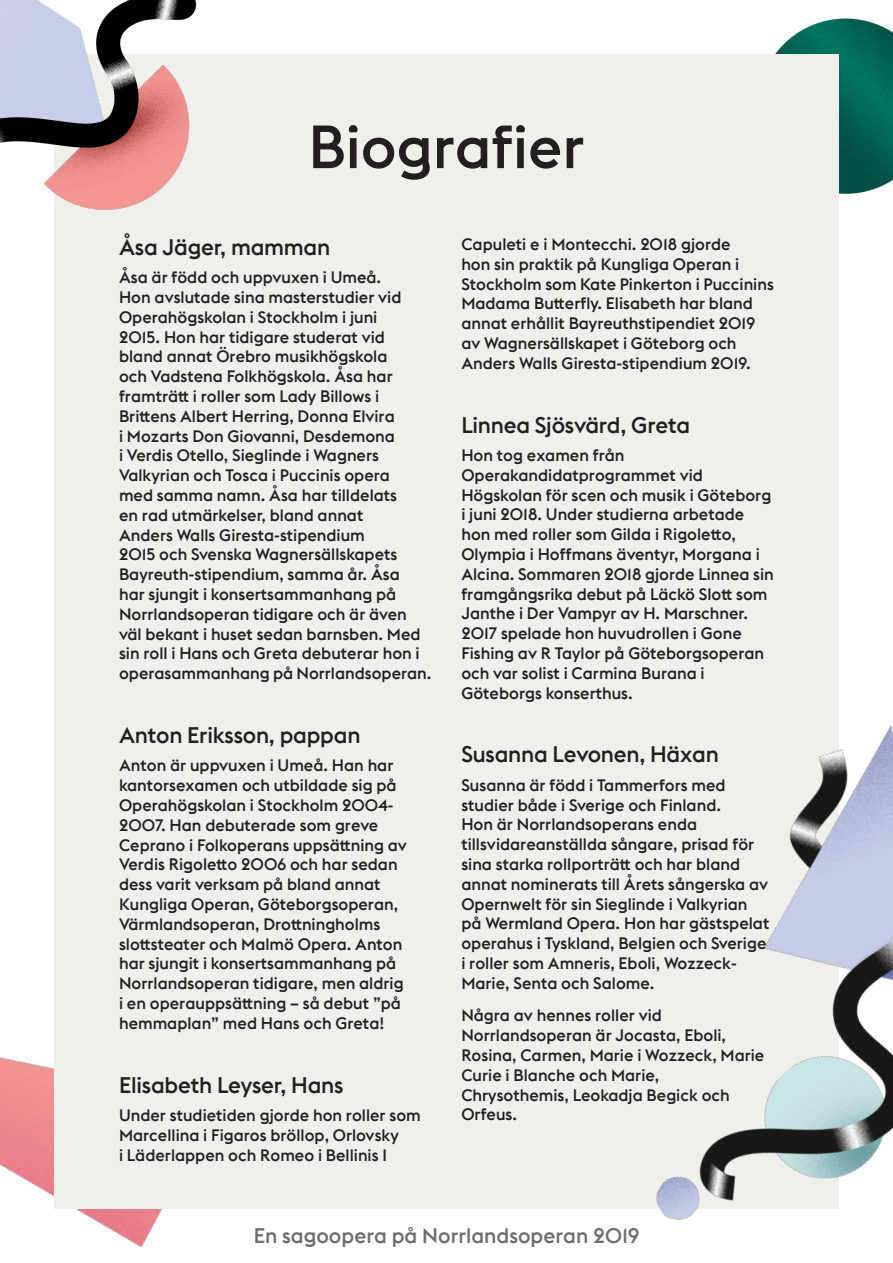
<style>
.page{position:relative;width:893px;height:1263px;background:#fff}
.page>*{position:absolute;margin:0;border:0;box-sizing:border-box;transform-origin:0 0}
.t1{font:500 60px "Euclid Flex";color:#231f20}
.t2{font:500 22.5px "Euclid Flex";letter-spacing:-.01em;color:#231f20}
.t3{font:500 21px "Euclid Flex";color:#6c6d70}
.t4{font:500 16.5px/19.8px "Euclid Flex";color:#231f20}
</style>
<div class="page">
<img style="left:775px;top:18px;width:118px;height:176px">
<img style="left:0;top:1057px;width:162px;height:191px">
<div style="left:54px;top:54px;width:785px;height:1155px;background:#eff0ec"></div>
<img style="left:656px;top:725px;width:237px;height:495px">
<img style="left:0;top:0;width:197px;height:210px">
<h1 class="t1" style="left:308px;top:111px;width:277px">Biografier</h1>
<h2 class="t2" style="left:119px;top:233px;width:213px">Åsa Jäger, mamman</h2>
<p class="t4" style="left:119px;top:267px;width:314px">Åsa är född och uppvuxen i Umeå.<br>Hon avslutade sina masterstudier vid Operahögskolan i Stockholm i juni<br>2015. Hon har tidigare studerat vid bland annat Örebro musikhögskola<br>och Vadstena Folkhögskola. Åsa har framträtt i roller som Lady Billows i Brittens Albert Herring, Donna Elvira<br>i Mozarts Don Giovanni, Desdemona<br>i Verdis Otello, Sieglinde i Wagners Valkyrian och Tosca i Puccinis opera<br>med samma namn. Åsa har tilldelats<br>en rad utmärkelser, bland annat<br>Anders Walls Giresta-stipendium<br>2015 och Svenska Wagnersällskapets Bayreuth-stipendium, samma år. Åsa<br>har sjungit i konsertsammanhang på Norrlandsoperan tidigare och är även väl bekant i huset sedan barnsben. Med sin roll i Hans och Greta debuterar hon i operasammanhang på Norrlandsoperan.</p>
<h2 class="t2" style="left:119px;top:721px;width:243px">Anton Eriksson, pappan</h2>
<p class="t4" style="left:119px;top:755px;width:289px">Anton är uppvuxen i Umeå. Han har kantorsexamen och utbildade sig på Operahögskolan i Stockholm 2004- 2007. Han debuterade som greve Ceprano i Folkoperans uppsättning av Verdis Rigoletto 2006 och har sedan dess varit verksam på bland annat Kungliga Operan, Göteborgsoperan, Värmlandsoperan, Drottningholms slottsteater och Malmö Opera. Anton har sjungit i konsertsammanhang på Norrlandsoperan tidigare, men aldrig i en operauppsättning – så debut ”på hemmaplan” med Hans och Greta!</p>
<h2 class="t2" style="left:119px;top:1071px;width:226px">Elisabeth Leyser, Hans</h2>
<p class="t4" style="left:119px;top:1105px;width:303px">Under studietiden gjorde hon roller som<br>Marcellina i Figaros bröllop, Orlovsky<br>i Läderlappen och Romeo i Bellinis I</p>
<p class="t4" style="left:461px;top:234px;width:314px">Capuleti e i Montecchi. 2018 gjorde<br>hon sin praktik på Kungliga Operan i Stockholm som Kate Pinkerton i Puccinins Madama Butterfly. Elisabeth har bland annat erhållit Bayreuthstipendiet 2019 av Wagnersällskapet i Göteborg och Anders Walls Giresta-stipendium 2019.</p>
<h2 class="t2" style="left:461px;top:411px;width:230px">Linnea Sjösvärd, Greta</h2>
<p class="t4" style="left:461px;top:445px;width:314px">Hon tog examen från Operakandidatprogrammet vid Högskolan för scen och musik i Göteborg i juni 2018. Under studierna arbetade hon med roller som Gilda i Rigoletto, Olympia i Hoffmans äventyr, Morgana i Alcina. Sommaren 2018 gjorde Linnea sin framgångsrika debut på Läckö Slott som Janthe i Der Vampyr av H. Marschner.<br>2017 spelade hon huvudrollen i Gone Fishing av R Taylor på Göteborgsoperan och var solist i Carmina Burana i Göteborgs konserthus.</p>
<h2 class="t2" style="left:461px;top:741px;width:259px">Susanna Levonen, Häxan</h2>
<p class="t4" style="left:461px;top:775px;width:310px">Susanna är född i Tammerfors med studier både i Sverige och Finland.<br>Hon är Norrlandsoperans enda tillsvidareanställda sångare, prisad för sina starka rollporträtt och har bland annat nominerats till Årets sångerska av Opernwelt för sin Sieglinde i Valkyrian på Wermland Opera. Hon har gästspelat operahus i Tyskland, Belgien och Sverige i roller som Amneris, Eboli, Wozzeck-Marie, Senta och Salome.</p>
<p class="t4" style="left:461px;top:1005px;width:305px">Några av hennes roller vid<br>Norrlandsoperan är Jocasta, Eboli,<br>Rosina, Carmen, Marie i Wozzeck, Marie<br>Curie i Blanche och Marie,<br>Chrysothemis, Leokadja Begick och<br>Orfeus.</p>
<p class="t3" style="left:254px;top:1222px;width:387px">En sagoopera på Norrlandsoperan 2019</p>
</div>
